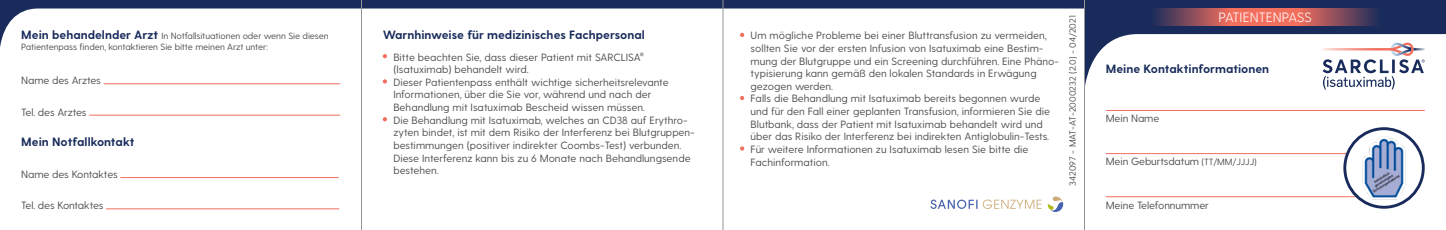
<style>
.page{position:relative;width:1446px;height:230px;background:#fff}
.page>*{position:absolute;margin:0;border:0;box-sizing:border-box;transform-origin:0 0}
.t1{font:300 13.5px "Greycliff CF";letter-spacing:.01em;color:#fff}
.t2{font:700 12px "Greycliff CF";color:#182b5b}
.t3{font:10.5px/12.6px "Greycliff CF";color:#4b4c4d}
.t4{font:10.5px "Greycliff CF";letter-spacing:-.02em;color:#4b4c4d}
.t5{font:9px/10.8px "Greycliff CF";letter-spacing:-.01em;color:#4b4c4d}
.s1{font-weight:700;font-size:12px;color:#182b5b}
.s2{font-size:9px}
</style>
<div class="page">
<svg style="left:1085px;top:30px;width:361px;height:81px"></svg>
<div style="left:1085px;top:0;width:361px;height:30px;background:#182b5b"></div>
<svg style="left:1150px;top:9px;width:113px;height:17px;background:#a4555b"></svg>
<svg style="left:1263px;top:9px;width:117px;height:17px;background:#a6565b"></svg>
<svg style="left:0;top:0;width:361px;height:47px"></svg>
<svg style="left:362px;top:0;width:361px;height:73px"></svg>
<svg style="left:724px;top:0;width:360px;height:36px"></svg>
<svg style="left:930px;top:199px;width:111px;height:10px"></svg>
<svg style="left:1048px;top:196px;width:15px;height:16px"></svg>
<svg style="left:383px;top:54px;width:4px;height:4px"></svg>
<svg style="left:383px;top:79px;width:4px;height:4px"></svg>
<svg style="left:383px;top:117px;width:4px;height:4px"></svg>
<svg style="left:740px;top:33px;width:4px;height:4px"></svg>
<svg style="left:740px;top:96px;width:4px;height:4px"></svg>
<svg style="left:740px;top:146px;width:4px;height:4px"></svg>
<svg style="left:1322px;top:43px;width:102px;height:46px"></svg>
<hr style="left:1106px;top:110px;width:318px;height:1px;background:#f26e5d">
<hr style="left:1106px;top:196px;width:294px;height:1px;background:#f26e5d">
<hr style="left:1106px;top:153px;width:294px;height:1px;background:#f26e5d">
<svg style="left:1342px;top:127px;width:83px;height:82px"></svg>
<img style="left:1358px;top:134px;width:52px;height:67px">
<hr style="left:104px;top:83px;width:236px;height:1px;background:#f26e5d">
<hr style="left:89px;top:115px;width:251px;height:1px;background:#f26e5d">
<hr style="left:120px;top:177px;width:219px;height:1px;background:#f26e5d">
<hr style="left:106px;top:208px;width:233px;height:1px;background:#f26e5d">
<hr style="left:361px;top:0;width:1px;height:230px;background:#939598">
<hr style="left:723px;top:0;width:1px;height:230px;background:#939598">
<hr style="left:1084px;top:0;width:1px;height:230px;background:#939598">
<p class="t5" style="left:21px;top:31px;width:309px"><span class="s1">Mein behandelnder Arzt</span> In Notfallsituationen oder wenn Sie diesen<br>Patientenpass finden, kontaktieren Sie bitte meinen Arzt unter:</p>
<p class="t3" style="left:21px;top:74px;width:81px">Name des Arztes</p>
<p class="t3" style="left:21px;top:106px;width:67px">Tel. des Arztes</p>
<p class="t2" style="left:21px;top:135px;width:115px">Mein Notfallkontakt</p>
<p class="t3" style="left:21px;top:167px;width:98px">Name des Kontaktes</p>
<p class="t4" style="left:21px;top:199px;width:84px">Tel. des Kontaktes</p>
<p class="t2" style="left:383px;top:28px;width:264px">Warnhinweise für medizinisches Fachpersonal</p>
<p class="t3" style="left:393px;top:51px;width:252px">Bitte beachten Sie, dass dieser Patient mit SARCLISA<sup>® </sup>(Isatuximab) behandelt wird.</p>
<p class="t3" style="left:393px;top:76px;width:277px">Dieser Patientenpass enthält wichtige sicherheitsrelevante<br>Informationen, über die Sie vor, während und nach der<br>Behandlung mit Isatuximab Bescheid wissen müssen.</p>
<p class="t3" style="left:393px;top:114px;width:303px">Die Behandlung mit Isatuximab, welches an CD38 auf Erythro&shy;zyten bindet, ist mit dem Risiko der Interferenz bei Blutgruppen&shy;bestimmungen (positiver indirekter Coombs-Test) verbunden.<br>Diese Interferenz kann bis zu 6 Monate nach Behandlungsende bestehen.</p>
<p class="t3" style="left:750px;top:29px;width:310px">Um mögliche Probleme bei einer Bluttransfusion zu vermeiden, sollten Sie vor der ersten Infusion von Isatuximab eine Bestim&shy;mung der Blutgruppe und ein Screening durchführen. Eine Phäno&shy;typisierung kann gemäß den lokalen Standards in Erwägung gezogen werden.</p>
<p class="t3" style="left:750px;top:92px;width:301px">Falls die Behandlung mit Isatuximab bereits begonnen wurde und für den Fall einer geplanten Transfusion, informieren Sie die Blutbank, dass der Patient mit Isatuximab behandelt wird und über das Risiko der Interferenz bei indirekten Antiglobulin-Tests.</p>
<p class="t3" style="left:750px;top:143px;width:279px">Für weitere Informationen zu Isatuximab lesen Sie bitte die<br>Fachinformation.</p>
<p class="t5" style="left:1067px;top:185px;width:171px;rotate:-90deg">342097 - MAT-AT-2000232 (2.0) - 04/2021</p>
<p class="t1" style="left:1218px;top:10px;width:95px">PATIENTENPASS</p>
<p class="t2" style="left:1106px;top:62px;width:165px">Meine Kontaktinformationen</p>
<p class="t3" style="left:1106px;top:112px;width:55px">Mein Name</p>
<p class="t3" style="left:1106px;top:155px;width:153px">Mein Geburtsdatum <span class="s2">(TT/MM/JJJJ)</span></p>
<p class="t3" style="left:1106px;top:199px;width:105px">Meine Telefonnummer</p>
</div>
